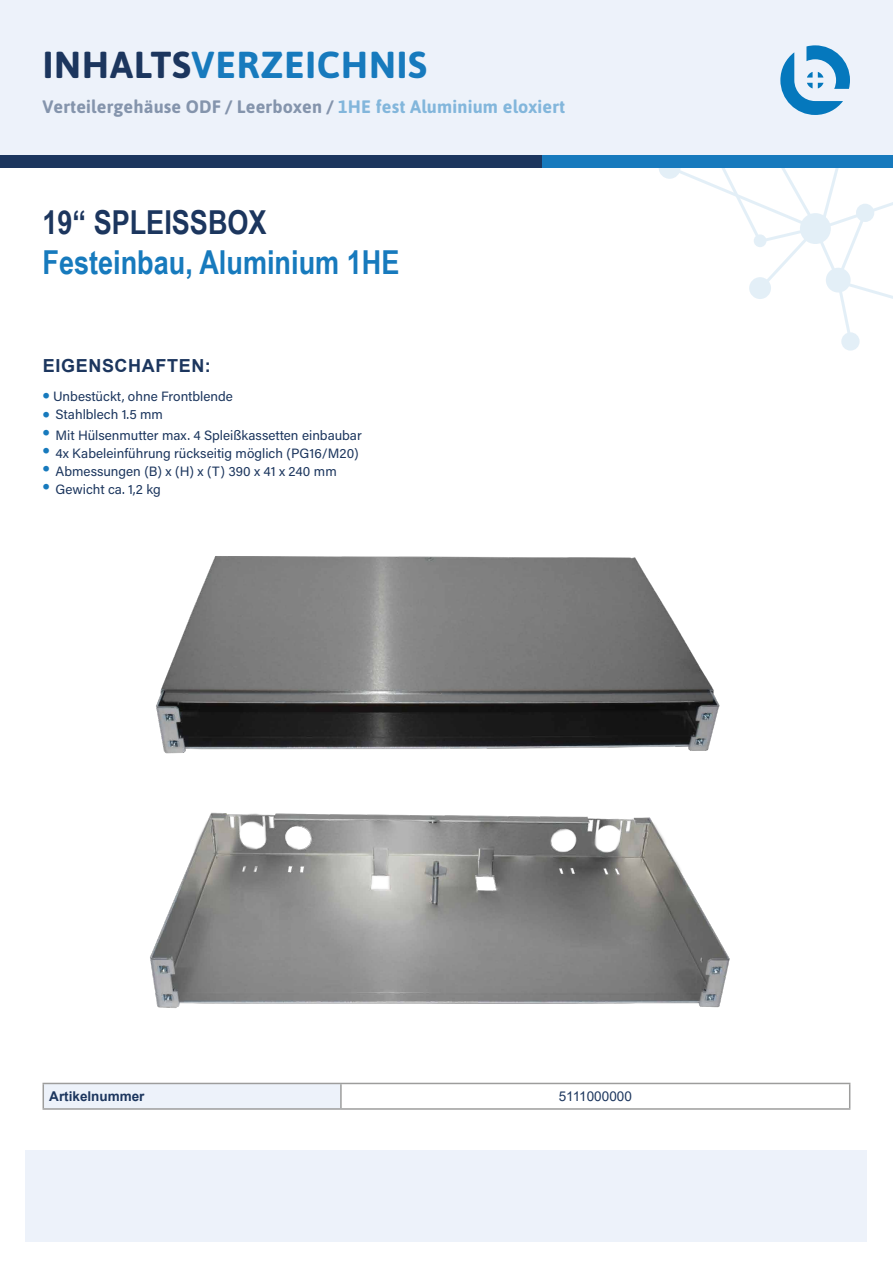
<style>
.page{position:relative;width:893px;height:1263px;background:#fff}
.page>*{position:absolute;margin:0;border:0;box-sizing:border-box;transform-origin:0 0}
.t1{font:700 37.5px "Asap";letter-spacing:.02em;color:#177abd}
.t2{font:700 37.5px "Asap";color:#177abd}
.t3{font:700 33px "Arial Narrow";color:#177abd}
.t4{font:700 33px "Arial Narrow";color:#1c365e}
.t5{font:700 18px "Asap";letter-spacing:.01em;color:#1c365e}
.t6{font:700 18px "Asap";color:#177abd}
.t7{font:700 18px "Arial";letter-spacing:.035em;color:#1c365e}
.t8{font:13.5px "Acumin Pro";color:#1c365e}
.t9{font:700 13.5px "Arial";color:#1c365e}
.t10{font:13.5px "Arial";color:#1c365e}
.s1{color:#1c365e}
.s2{color:#177abd}
.s3{font-family:"Asap";font-size:22.5px;color:#177abd}
</style>
<div class="page">
<div style="left:0;top:0;width:893px;height:165px;background:#edf2fa"></div>
<svg style="left:780px;top:45px;width:70px;height:70px"></svg>
<div style="left:0;top:155px;width:694px;height:13px;background:#1c365e"></div>
<div style="left:542px;top:155px;width:351px;height:13px;background:#177abd"></div>
<div style="left:843px;top:334px;width:15px;height:15px;background:#e3eff7;border-radius:50%"></div>
<div style="left:841px;top:332px;width:19px;height:19px;border:3px solid #177abd;border-radius:50%"></div>
<svg style="left:659px;top:168px;width:234px;height:176px"></svg>
<svg style="left:660px;top:158px;width:19px;height:20px"></svg>
<div style="left:659px;top:157px;width:22px;height:22px;border:2px solid #177abd;border-radius:50%"></div>
<div style="left:43px;top:1083px;width:298px;height:26px;background:#edf2fa"></div>
<hr style="left:43px;top:1083px;width:298px;height:1px;background:#9d9d9c">
<svg style="left:43px;top:1084px;width:1px;height:24px"></svg>
<hr style="left:341px;top:1083px;width:509px;height:1px;background:#9d9d9c">
<hr style="left:340px;top:1084px;width:2px;height:24px;background:#9d9d9c">
<svg style="left:849px;top:1084px;width:1px;height:24px"></svg>
<hr style="left:43px;top:1108px;width:298px;height:2px;background:#9d9d9c">
<hr style="left:341px;top:1108px;width:509px;height:2px;background:#9d9d9c">
<img style="left:156px;top:556px;width:564px;height:181px">
<img style="left:150px;top:737px;width:580px;height:271px">
<div style="left:26px;top:1150px;width:841px;height:92px;background:#edf2fa"></div>
<h1 class="t1" style="left:43px;top:38px;width:386px"><span class="s1">INHALTS</span>VERZEICHNIS</h1>
<h1 class="t2" style="left:43px;top:38px;width:399px"><span class="s1">PRODUKT</span>DAT NBLATT</h1>
<h3 class="t6" style="left:142px;top:93px;width:443px"><span class="s1">äuse ODF /</span> Leerboxen &amp; Zubehör / 1 HE fest Aluminium</h3>
<h3 class="t5" style="left:43px;top:93px;width:524px">Verteilergehäuse ODF / Leerboxen / <span class="s2">1HE fest Aluminium elox ert</span></h3>
<h2 class="t4" style="left:43px;top:198px;width:226px">19“ SPLEISSBOX</h2>
<h2 class="t3" style="left:43px;top:237px;width:358px">Festeinbau, Aluminium 1HE</h2>
<h3 class="t7" style="left:43px;top:353px;width:169px">EIGENSCHAFTEN:</h3>
<p class="t8" style="left:43px;top:387px;width:192px"><span class="s3">•</span> Unbestückt, ohne Frontblende</p>
<p class="t8" style="left:43px;top:405px;width:122px"><span class="s3">•</span> Stahlblech 1.5 mm</p>
<p class="t8" style="left:43px;top:425px;width:321px"><span class="s3">•</span> Mit Hülsenmutter max. 4 Spleißkassetten einbaubar</p>
<p class="t8" style="left:43px;top:443px;width:318px"><span class="s3">•</span> 4x Kabeleinführung rückseitig möglich (PG16/M20)</p>
<p class="t8" style="left:43px;top:461px;width:296px"><span class="s3">•</span> Abmessungen (B) x (H) x (T) 390 x 41 x 240 mm</p>
<p class="t8" style="left:43px;top:479px;width:120px"><span class="s3">•</span> Gewicht ca. 1,2 kg</p>
<p class="t9" style="left:49px;top:1087px;width:97px">Artikelnummer</p>
<p class="t10" style="left:559px;top:1087px;width:75px">5111000000</p>
</div>
